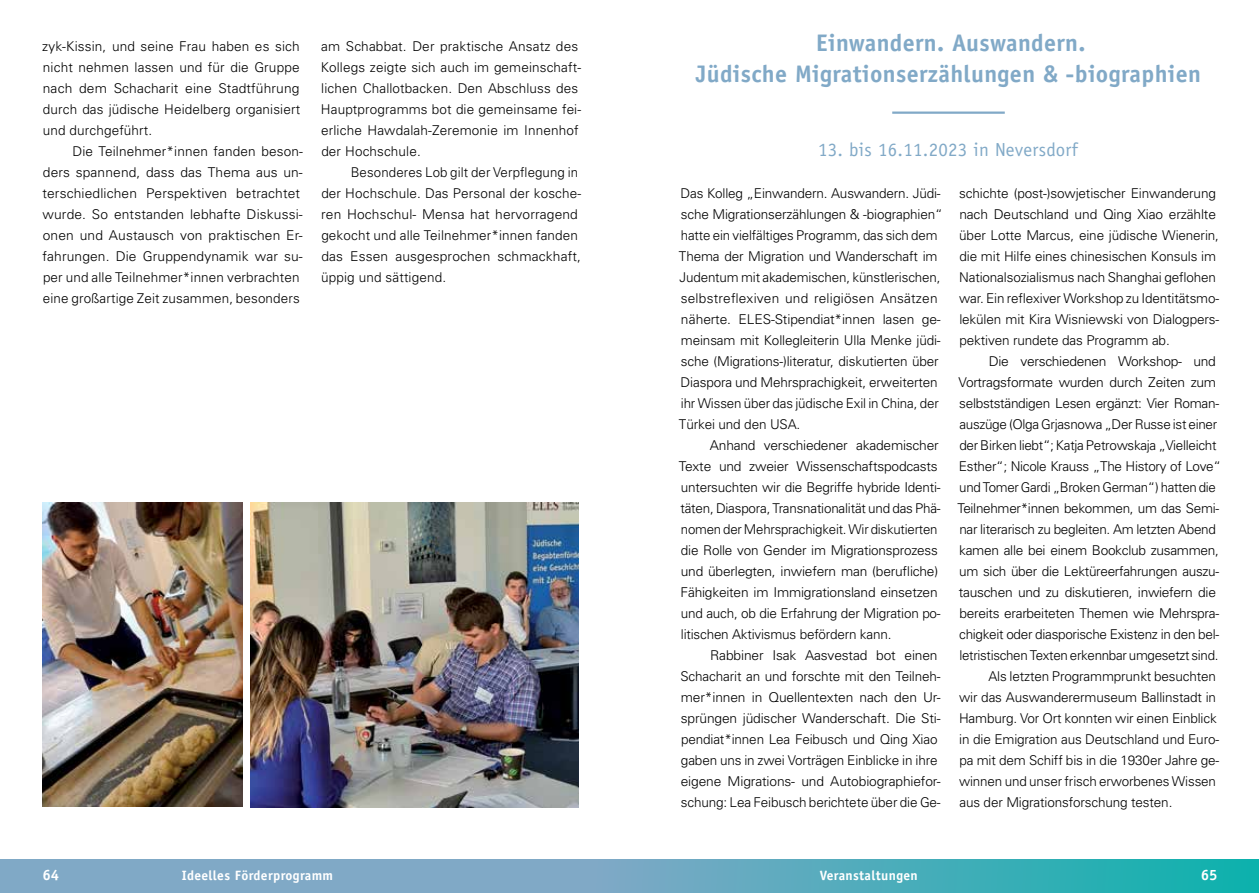
<style>
.page{position:relative;width:1259px;height:893px;background:#fff}
.page>*{position:absolute;margin:0;border:0;box-sizing:border-box;transform-origin:0 0}
.t1{font:700 24px/31.5px "Officina Sans";letter-spacing:.015em;color:#81a9c7;text-align:center}
.t2{font:18.9px "Officina Sans";letter-spacing:.015em;color:#81a9c7}
.t3{font:700 15px "Officina Serif";color:#fff}
.t4{font:300 13.5px/21px "Univers";letter-spacing:-.01em;color:#000}
.t5{font:300 13.5px/21px "Univers";letter-spacing:.01em;color:#000}
.t6{font:700 13.5px "Officina Sans";letter-spacing:.025em;color:#fff}
</style>
<div class="page">
<svg style="left:0;top:859px;width:1259px;height:34px;background:#61abbf"></svg>
<img style="left:251px;top:502px;width:327px;height:306px">
<img style="left:43px;top:503px;width:199px;height:304px">
<hr style="left:892px;top:112px;width:112px;height:2px;background:#81a9c7">
<p class="t4" style="left:42px;top:35px;width:259px;text-align:justify">zyk-Kissin, und seine Frau haben es sich nicht nehmen lassen und für die Gruppe nach dem Schacharit eine Stadtführung durch das jüdische Heidelberg organisiert und durchgeführt.</p>
<p class="t5" style="left:42px;top:140px;width:262px;text-indent:30px">Die Teilnehmer*innen fanden beson&shy;ders spannend, dass das Thema aus un&shy;terschiedlichen Perspektiven betrachtet wurde. So entstanden lebhafte Diskussi&shy;onen und Austausch von praktischen Er&shy;fahrungen. Die Gruppendynamik war su&shy;per und alle Teilnehmer*innen verbrachten eine großartige Zeit zusammen, besonders</p>
<p class="t5" style="left:321px;top:35px;width:262px">am Schabbat. Der praktische Ansatz des Kollegs zeigte sich auch im gemeinschaft&shy;lichen Challotbacken. Den Abschluss des Hauptprogramms bot die gemeinsame fei&shy;erliche Hawdalah-Zeremonie im Innenhof der Hochschule.</p>
<p class="t5" style="left:321px;top:161px;width:261px;text-indent:29px">Besonderes Lob gilt der Verpflegung in der Hochschule. Das Personal der kosche&shy;ren Hochschul- Mensa hat hervorragend gekocht und alle Teilnehmer*innen fanden das Essen ausgesprochen schmackhaft, üppig und sättigend.</p>
<h1 class="t1" style="left:696px;top:27px;width:507px">Einwandern. Auswandern.<br>Jüdische Migrationserzählungen &amp; -biographien</h1>
<h2 class="t2" style="left:818px;top:138px;width:261px">13. bis 16.11.2023 in Neversdorf</h2>
<p class="t4" style="left:679px;top:182px;width:265px">Das Kolleg „Einwandern. Auswandern. Jüdi&shy;sche Migrationserzählungen &amp; -biographien“ hatte ein vielfältiges Programm, das sich dem Thema der Migration und Wanderschaft im Judentum mit akademischen, künstlerischen, selbstreflexiven und religiösen Ansätzen näherte. ELES-Stipendiat*innen lasen ge&shy;meinsam mit Kollegleiterin Ulla Menke jüdi&shy;sche (Migrations-)literatur, diskutierten über Diaspora und Mehrsprachigkeit, erweiterten ihr Wissen über das jüdische Exil in China, der Türkei und den USA.</p>
<p class="t4" style="left:679px;top:434px;width:263px;text-indent:31px">Anhand verschiedener akademischer Texte und zweier Wissenschaftspodcasts untersuchten wir die Begriffe hybride Identi&shy;täten, Diaspora, Transnationalität und das Phä&shy;nomen der Mehrsprachigkeit. Wir diskutierten die Rolle von Gender im Migrationsprozess und überlegten, inwiefern man (berufliche)<br>Fähigkeiten im Immigrationsland einsetzen und auch, ob die Erfahrung der Migration po&shy;litischen Aktivismus befördern kann.</p>
<p class="t4" style="left:680px;top:644px;width:262px;text-indent:30px">Rabbiner Isak Aasvestad bot einen Schacharit an und forschte mit den Teilneh&shy;mer*innen in Quellentexten nach den Ur&shy;sprüngen jüdischer Wanderschaft. Die Sti&shy;pendiat*innen Lea Feibusch und Qing Xiao gaben uns in zwei Vorträgen Einblicke in ihre eigene Migrations- und Autobiographiefor&shy;schung: Lea Feibusch berichtete über die Ge-</p>
<p class="t4" style="left:959px;top:182px;width:262px">schichte (post-)sowjetischer Einwanderung nach Deutschland und Qing Xiao erzählte über Lotte Marcus, eine jüdische Wienerin, die mit Hilfe eines chinesischen Konsuls im Nationalsozialismus nach Shanghai geflohen war. Ein reflexiver Workshop zu Identitätsmo&shy;lekülen mit Kira Wisniewski von Dialogpers&shy;pektiven rundete das Programm ab.</p>
<p class="t4" style="left:989px;top:350px;width:228px">Die verschiedenen Workshop- und</p>
<p class="t4" style="left:958px;top:371px;width:259px">Vortragsformate wurden durch Zeiten zum</p>
<p class="t4" style="left:959px;top:392px;width:261px">selbstständigen Lesen ergänzt: Vier Roman-</p>
<p class="t4" style="left:959px;top:413px;width:259px">auszüge (Olga Grjasnowa „Der Russe ist einer</p>
<p class="t4" style="left:959px;top:434px;width:259px">der Birken liebt“; Katja Petrowskaja „Vielleicht</p>
<p class="t4" style="left:959px;top:455px;width:263px">Esther“; Nicole Krauss „The History of Love“</p>
<p class="t4" style="left:959px;top:476px;width:258px">und Tomer Gardi „Broken German“) hatten die</p>
<p class="t4" style="left:957px;top:497px;width:263px">Teilnehmer*innen bekommen, um das Semi-</p>
<p class="t4" style="left:959px;top:518px;width:258px">nar literarisch zu begleiten. Am letzten Abend</p>
<p class="t4" style="left:959px;top:539px;width:261px">kamen alle bei einem Bookclub zusammen,</p>
<p class="t4" style="left:959px;top:560px;width:261px">um sich über die Lektüreerfahrungen auszu-</p>
<p class="t4" style="left:959px;top:581px;width:259px">tauschen und zu diskutieren, inwiefern die</p>
<p class="t4" style="left:959px;top:602px;width:261px">bereits erarbeiteten Themen wie Mehrspra-</p>
<p class="t4" style="left:959px;top:623px;width:261px">chigkeit oder diasporische Existenz in den bel-</p>
<p class="t4" style="left:959px;top:644px;width:261px">letristischen Texten erkennbar umgesetzt sind.</p>
<p class="t4" style="left:988px;top:665px;width:229px">Als letzten Programmprunkt besuchten</p>
<p class="t4" style="left:959px;top:686px;width:259px">wir das Auswanderermuseum Ballinstadt in</p>
<p class="t4" style="left:959px;top:708px;width:259px">Hamburg. Vor Ort konnten wir einen Einblick</p>
<p class="t4" style="left:959px;top:729px;width:261px">in die Emigration aus Deutschland und Euro-</p>
<p class="t4" style="left:959px;top:750px;width:261px">pa mit dem Schiff bis in die 1930er Jahre ge-</p>
<p class="t4" style="left:959px;top:770px;width:259px">winnen und unser frisch erworbenes Wissen</p>
<p class="t4" style="left:959px;top:791px;width:214px">aus der Migrationsforschung testen.</p>
<p class="t3" style="left:43px;top:866px;width:18px">64</p>
<p class="t6" style="left:182px;top:867px;width:153px">Ideelles Förderprogramm</p>
<p class="t6" style="left:820px;top:867px;width:99px">Veranstaltungen</p>
<p class="t3" style="left:1200px;top:866px;width:18px">65</p>
</div>
